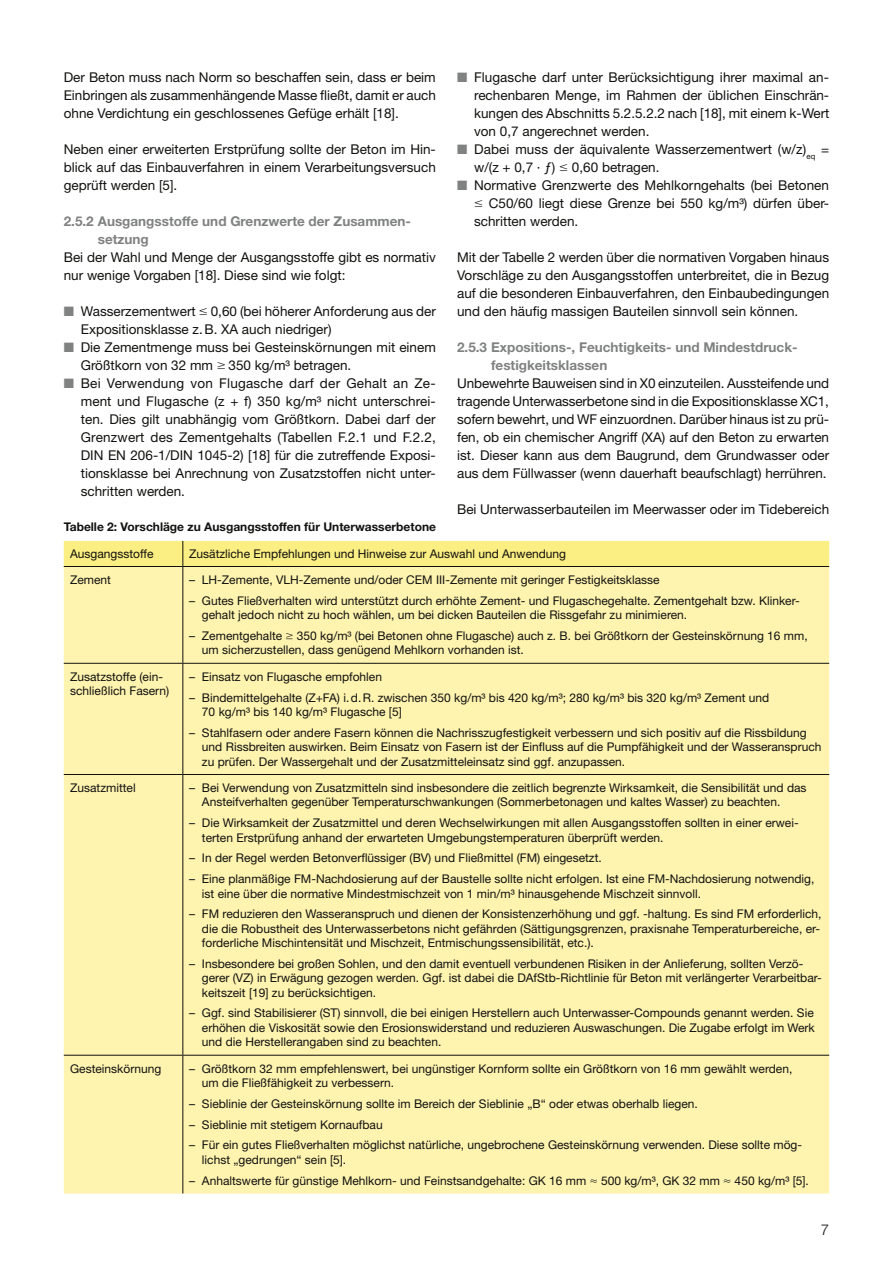
<style>
.page{position:relative;width:893px;height:1263px;background:#fff}
.page>*{position:absolute;margin:0;border:0;box-sizing:border-box;transform-origin:0 0}
.t1{font:300 15px "Helvetica Neue LT Std";color:#11110f}
._3_Fließtext{font:13.5px/18px "Helvetica Neue LT Std";color:#11110f;text-align:justify}
._3_Fließtext_Einzug{font:13.5px/18px "Helvetica Neue LT Std";color:#11110f}
._1_Headline_3{font:700 13.5px/18px "Helvetica Neue LT Std";color:#808281}
._5_1_Tafeltext_Einzu{font:12px/14.4px "Helvetica Neue LT Std";color:#11110f}
._5_1_Tafeltext{font:12px/14.4px "Helvetica Neue LT Std";color:#11110f}
._5_0_Tafelueberschri{font:700 12px "Helvetica Neue LT Std";color:#11110f}
</style>
<div class="page">
<div style="left:64px;top:567px;width:765px;height:626px;background:#fef3af"></div>
<div style="left:64px;top:541px;width:765px;height:25px;background:#fbee82"></div>
<hr style="left:64px;top:566px;width:119px;height:1px;background:#11110f">
<hr style="left:183px;top:566px;width:646px;height:1px;background:#11110f">
<hr style="left:182px;top:567px;width:1px;height:96px;background:#11110f">
<hr style="left:64px;top:663px;width:119px;height:1px;background:#11110f">
<hr style="left:183px;top:663px;width:646px;height:1px;background:#11110f">
<hr style="left:182px;top:664px;width:1px;height:110px;background:#11110f">
<hr style="left:64px;top:774px;width:119px;height:1px;background:#11110f">
<hr style="left:183px;top:774px;width:646px;height:1px;background:#11110f">
<hr style="left:182px;top:775px;width:1px;height:280px;background:#11110f">
<hr style="left:64px;top:1055px;width:119px;height:1px;background:#11110f">
<hr style="left:183px;top:1055px;width:646px;height:1px;background:#11110f">
<hr style="left:182px;top:1055px;width:1px;height:138px;background:#11110f">
<svg style="left:286px;top:633px;width:7px;height:6px"></svg>
<svg style="left:590px;top:1179px;width:7px;height:3px"></svg>
<svg style="left:724px;top:1179px;width:6px;height:3px"></svg>
<p class="_3_Fließtext" style="left:64px;top:68px;width:374px">Der Beton muss nach Norm so beschaffen sein, dass er beim Einbringen als zusammenhängende Masse fließt, damit er auch ohne Verdichtung ein geschlossenes Gefüge erhält [18].</p>
<p class="_3_Fließtext" style="left:64px;top:140px;width:374px">Neben einer erweiterten Erstprüfung sollte der Beton im Hin&shy;blick auf das Einbauverfahren in einem Verarbeitungsversuch geprüft werden [5].</p>
<p class="_1_Headline_3" style="left:98px;top:212px;width:315px;text-indent:-34px">2.5.2 Ausgangsstoffe und Grenzwerte der Zusammen&shy;setzung</p>
<p class="_3_Fließtext" style="left:64px;top:248px;width:374px">Bei der Wahl und Menge der Ausgangsstoffe gibt es normativ nur wenige Vorgaben [18]. Diese sind wie folgt:</p>
<p class="_3_Fließtext_Einzug" style="left:81px;top:302px;width:357px">Wasserzementwert 0,60 (bei höherer Anforderung aus der<br>Expositionsklasse z.B. XA auch niedriger)</p>
<p class="_3_Fließtext_Einzug" style="left:81px;top:338px;width:357px">Die Zementmenge muss bei Gesteinskörnungen mit einem<br>Größtkorn von 32 mm 350 kg/m³ betragen.</p>
<p class="_3_Fließtext_Einzug" style="left:81px;top:374px;width:357px;text-align:justify">Bei Verwendung von Flugasche darf der Gehalt an Ze&shy;ment und Flugasche (z + f) 350 kg/m³ nicht unterschrei&shy;ten. Dies gilt unabhängig vom Größtkorn. Dabei darf der Grenzwert des Zementgehalts (Tabellen F.2.1 und F.2.2, DIN EN 206-1/DIN 1045-2) [18] für die zutreffende Exposi&shy;tionsklasse bei Anrechnung von Zusatzstoffen nicht unter&shy;schritten werden.</p>
<p class="_5_0_Tafelueberschri" style="left:64px;top:520px;width:374px">Tabelle 2: Vorschläge zu Ausgangsstoffen für Unterwasserbetone</p>
<p class="_3_Fließtext_Einzug" style="left:474px;top:68px;width:357px;text-align:justify">Flugasche darf unter Berücksichtigung ihrer maximal an&shy;rechenbaren Menge, im Rahmen der üblichen Einschrän&shy;kungen des Abschnitts 5.2.5.2.2 nach [18], mit einem k-Wert von 0,7 angerechnet werden.</p>
<p class="_3_Fließtext_Einzug" style="left:474px;top:140px;width:357px">Dabei muss der äquivalente Wasserzementwert (w/z)<sub>eq</sub> = w/(z + 0,7 · ƒ) 0,60 betragen.</p>
<p class="_3_Fließtext_Einzug" style="left:474px;top:176px;width:356px">Normative Grenzwerte des Mehlkorngehalts (bei Betonen</p>
<p class="_3_Fließtext_Einzug" style="left:489px;top:194px;width:342px">C50/60 liegt diese Grenze bei 550 kg/m³) dürfen über-</p>
<p class="_3_Fließtext_Einzug" style="left:474px;top:212px;width:106px">schritten werden.</p>
<p class="_3_Fließtext" style="left:457px;top:248px;width:374px">Mit der Tabelle 2 werden über die normativen Vorgaben hinaus Vorschläge zu den Ausgangsstoffen unterbreitet, die in Bezug auf die besonderen Einbauverfahren, den Einbaubedingungen und den häufig massigen Bauteilen sinnvoll sein können.</p>
<p class="_1_Headline_3" style="left:491px;top:338px;width:307px;text-indent:-34px">2.5.3 Expositions-, Feuchtigkeits- und Mindestdruck&shy;festigkeitsklassen</p>
<p class="_3_Fließtext" style="left:457px;top:374px;width:374px">Unbewehrte Bauweisen sind in X0 einzuteilen. Aussteifende und tragende Unterwasserbetone sind in die Expositionsklasse XC1, sofern bewehrt, und WF einzuordnen. Darüber hinaus ist zu prü&shy;fen, ob ein chemischer Angriff (XA) auf den Beton zu erwarten ist. Dieser kann aus dem Baugrund, dem Grundwasser oder aus dem Füllwasser (wenn dauerhaft beaufschlagt) herrühren.</p>
<p class="_3_Fließtext" style="left:457px;top:500px;width:374px">Bei Unterwasserbauteilen im Meerwasser oder im Tidebereich</p>
<p class="_5_1_Tafeltext" style="left:70px;top:546px;width:85px">Ausgangsstoffe</p>
<p class="_5_1_Tafeltext" style="left:189px;top:546px;width:378px">Zusätzliche Empfehlungen und Hinweise zur Auswahl und Anwendung</p>
<p class="_5_1_Tafeltext" style="left:70px;top:572px;width:42px">Zement</p>
<p class="_5_1_Tafeltext_Einzu" style="left:189px;top:572px;width:472px">– LH-Zemente, VLH-Zemente und/oder CEM III-Zemente mit geringer Festigkeitsklasse</p>
<p class="_5_1_Tafeltext_Einzu" style="left:202px;top:593px;width:598px;text-indent:-13px">– Gutes Fließverhalten wird unterstützt durch erhöhte Zement- und Flugaschegehalte. Zementgehalt bzw. Klinker&shy;gehalt jedoch nicht zu hoch wählen, um bei dicken Bauteilen die Rissgefahr zu minimieren.</p>
<p class="_5_1_Tafeltext_Einzu" style="left:202px;top:628px;width:607px;text-indent:-13px">– Zementgehalte 350 kg/m³ (bei Betonen ohne Flugasche) auch z. B. bei Größtkorn der Gesteinskörnung 16 mm, um sicherzustellen, dass genügend Mehlkorn vorhanden ist.</p>
<p class="_5_1_Tafeltext" style="left:70px;top:669px;width:101px">Zusatzstoffe (ein&shy;schließlich Fasern)</p>
<p class="_5_1_Tafeltext_Einzu" style="left:189px;top:669px;width:194px">– Einsatz von Flugasche empfohlen</p>
<p class="_5_1_Tafeltext_Einzu" style="left:202px;top:690px;width:569px;text-indent:-13px">– Bindemittelgehalte (Z+FA) i.d.R. zwischen 350 kg/m³ bis 420 kg/m³; 280 kg/m³ bis 320 kg/m³ Zement und<br>70 kg/m³ bis 140 kg/m³ Flugasche [5]</p>
<p class="_5_1_Tafeltext_Einzu" style="left:202px;top:725px;width:621px;text-indent:-13px">– Stahlfasern oder andere Fasern können die Nachrisszugfestigkeit verbessern und sich positiv auf die Rissbildung und Rissbreiten auswirken. Beim Einsatz von Fasern ist der Einfluss auf die Pumpfähigkeit und der Wasseranspruch zu prüfen. Der Wassergehalt und der Zusatzmitteleinsatz sind ggf. anzupassen.</p>
<p class="_5_1_Tafeltext" style="left:70px;top:780px;width:67px">Zusatzmittel</p>
<p class="_5_1_Tafeltext_Einzu" style="left:202px;top:780px;width:606px;text-indent:-13px">– Bei Verwendung von Zusatzmitteln sind insbesondere die zeitlich begrenzte Wirksamkeit, die Sensibilität und das<br>Ansteifverhalten gegenüber Temperaturschwankungen (Sommerbetonagen und kaltes Wasser) zu beachten.</p>
<p class="_5_1_Tafeltext_Einzu" style="left:202px;top:815px;width:598px;text-indent:-13px">– Die Wirksamkeit der Zusatzmittel und deren Wechselwirkungen mit allen Ausgangsstoffen sollten in einer erwei&shy;terten Erstprüfung anhand der erwarteten Umgebungstemperaturen überprüft werden.</p>
<p class="_5_1_Tafeltext_Einzu" style="left:189px;top:851px;width:414px">– In der Regel werden Betonverflüssiger (BV) und Fließmittel (FM) eingesetzt.</p>
<p class="_5_1_Tafeltext_Einzu" style="left:202px;top:871px;width:614px;text-indent:-13px">– Eine planmäßige FM-Nachdosierung auf der Baustelle sollte nicht erfolgen. Ist eine FM-Nachdosierung notwendig, ist eine über die normative Mindestmischzeit von 1 min/m³ hinausgehende Mischzeit sinnvoll.</p>
<p class="_5_1_Tafeltext_Einzu" style="left:202px;top:907px;width:621px;text-align:justify;text-indent:-13px">– FM reduzieren den Wasseranspruch und dienen der Konsistenzerhöhung und ggf. -haltung. Es sind FM erforderlich, die die Robustheit des Unterwasserbetons nicht gefährden (Sättigungsgrenzen, praxisnahe Temperaturbereiche, er&shy;forderliche Mischintensität und Mischzeit, Entmischungssensibilität, etc.).</p>
<p class="_5_1_Tafeltext_Einzu" style="left:202px;top:956px;width:621px;text-indent:-13px">– Insbesondere bei großen Sohlen, und den damit eventuell verbundenen Risiken in der Anlieferung, sollten Verzö&shy;gerer (VZ) in Erwägung gezogen werden. Ggf. ist dabei die DAfStb-Richtlinie für Beton mit verlängerter Verarbeitbar&shy;keitszeit [19] zu berücksichtigen.</p>
<p class="_5_1_Tafeltext_Einzu" style="left:202px;top:1006px;width:614px;text-align:justify;text-indent:-13px">– Ggf. sind Stabilisierer (ST) sinnvoll, die bei einigen Herstellern auch Unterwasser-Compounds genannt werden. Sie erhöhen die Viskosität sowie den Erosionswiderstand und reduzieren Auswaschungen. Die Zugabe erfolgt im Werk und die Herstellerangaben sind zu beachten.</p>
<p class="_5_1_Tafeltext" style="left:70px;top:1061px;width:93px">Gesteinskörnung</p>
<p class="_5_1_Tafeltext_Einzu" style="left:202px;top:1061px;width:592px;text-indent:-13px">– Größtkorn 32 mm empfehlenswert, bei ungünstiger Kornform sollte ein Größtkorn von 16 mm gewählt werden, um die Fließfähigkeit zu verbessern.</p>
<p class="_5_1_Tafeltext_Einzu" style="left:189px;top:1096px;width:510px">– Sieblinie der Gesteinskörnung sollte im Bereich der Sieblinie „B“ oder etwas oberhalb liegen.</p>
<p class="_5_1_Tafeltext_Einzu" style="left:189px;top:1117px;width:195px">– Sieblinie mit stetigem Kornaufbau</p>
<p class="_5_1_Tafeltext_Einzu" style="left:202px;top:1138px;width:602px;text-indent:-13px">– Für ein gutes Fließverhalten möglichst natürliche, ungebrochene Gesteinskörnung verwenden. Diese sollte mög&shy;lichst „gedrungen“ sein [5].</p>
<p class="_5_1_Tafeltext_Einzu" style="left:189px;top:1173px;width:621px">– Anhaltswerte für günstige Mehlkorn- und Feinstsandgehalte: GK 16 mm 500 kg/m³, GK 32 mm 450 kg/m³ [5].</p>
<p class="t1" style="left:821px;top:1220px;width:10px">7</p>
</div>
